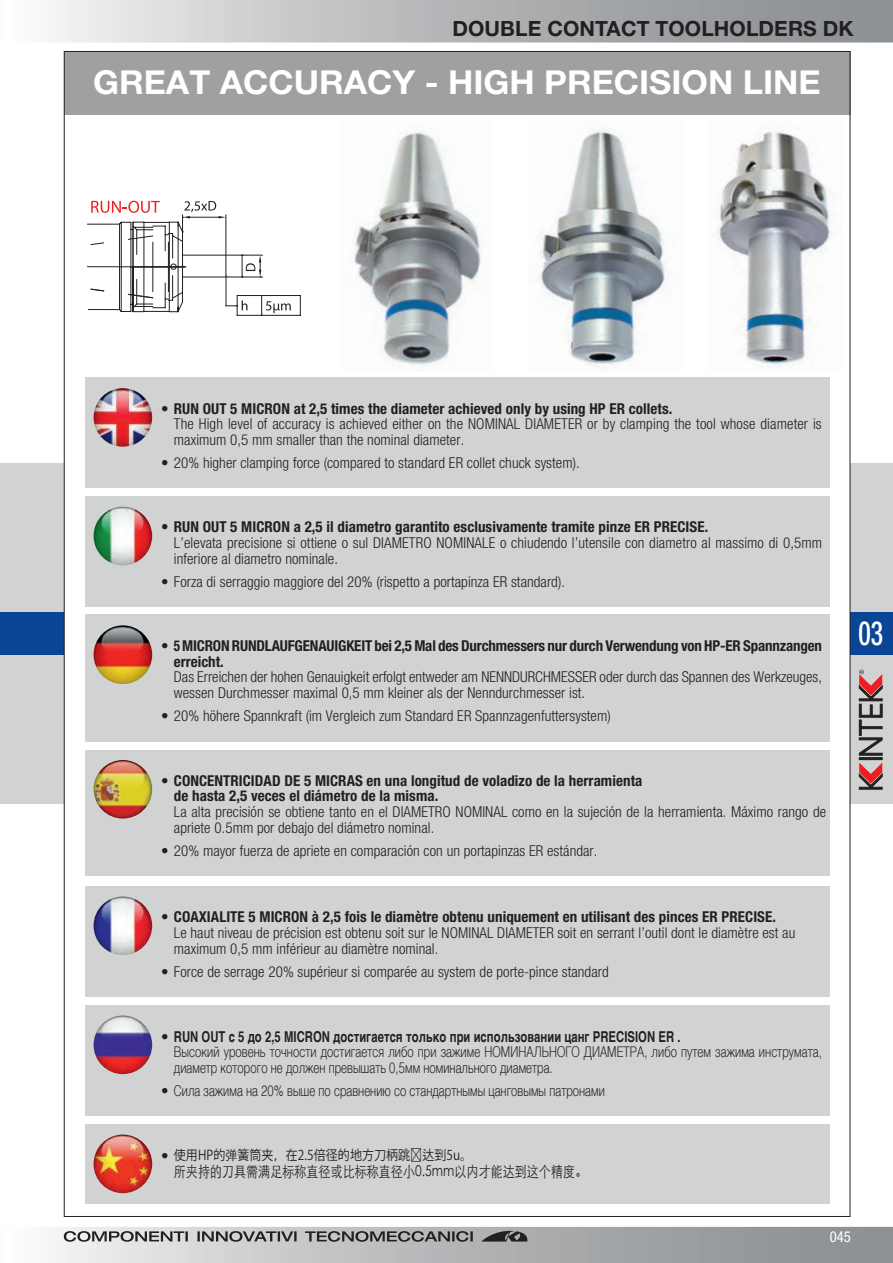
<style>
.page{position:relative;width:893px;height:1263px;background:#fff}
.page>*{position:absolute;margin:0;border:0;box-sizing:border-box;transform-origin:0 0}
.t1{font:500 condensed 33.45px "Helvetica Neue LT Std";color:#fff;scale:.77 1}
.t2{font:700 33px "Helvetica Neue LT Std";color:#fff;scale:1.04 1}
.t3{font:700 21px "Helvetica Neue LT Std";letter-spacing:.005em;color:#231f20}
.t4{font:300 condensed 15px/15.8px "Helvetica Neue LT Std";letter-spacing:.005em;color:#231f20}
.t5{font:300 15px/15.8px "Helvetica";letter-spacing:.005em;color:#231f20;scale:.75 1}
.t6{font:700 condensed 15px/15.8px "Helvetica Neue LT Std";color:#231f20;scale:.88 1}
.t7{font:700 condensed 15px/15.8px "Helvetica Neue LT Std";color:#231f20}
.t8{font:15px "ST Xihei";letter-spacing:.005em;color:#231f20;scale:.8 1}
.t9{font:condensed 15px "Helvetica Neue LT Std";color:#fff}
.t10{font:13.5px "Koz Go Pr 6 N";letter-spacing:.005em;color:#231f20;scale:.89 1}
.s1{font-weight:700}
.s2{font-weight:300}
.s3{font-family:"Helvetica Neue LT Std";font-stretch:condensed}
.s4{font-family:"Helvetica Neue LT Std";font-weight:300;font-stretch:condensed;font-size:15px}
.s5{font-family:"ST Heiti TC";font-weight:300}
</style>
<div class="page">
<div style="left:0;top:463px;width:893px;height:341px;background:#d0d3d1"></div>
<div style="left:0;top:612px;width:893px;height:43px;background:#094594"></div>
<svg style="left:47px;top:0;width:846px;height:43px;background:#b8b9ba"></svg>
<div style="left:859px;top:757px;width:23px;height:3px;background:#231f20;border:1px solid #231f20"></div>
<svg style="left:859px;top:762px;width:23px;height:27px"></svg>
<svg style="left:859px;top:670px;width:23px;height:85px"></svg>
<svg style="left:47px;top:1227px;width:846px;height:36px;background:#abacad"></svg>
<div style="left:64px;top:49px;width:786px;height:1169px;background:#fff"></div>
<div style="left:64px;top:51px;width:786px;height:64px;background:#9fa09f"></div>
<div style="left:85px;top:377px;width:744px;height:110px;background:#d0d3d1"></div>
<img style="left:94px;top:388px;width:58px;height:59px;border-radius:29px">
<div style="left:85px;top:615px;width:744px;height:127px;background:#d0d3d1"></div>
<img style="left:94px;top:625px;width:58px;height:59px;border-radius:29px">
<div style="left:85px;top:750px;width:744px;height:126px;background:#d0d3d1"></div>
<img style="left:94px;top:760px;width:58px;height:58px;border-radius:29px">
<div style="left:85px;top:1005px;width:744px;height:110px;background:#d0d3d1"></div>
<img style="left:94px;top:1015px;width:58px;height:59px;border-radius:29px">
<div style="left:85px;top:886px;width:744px;height:110px;background:#d0d3d1"></div>
<img style="left:94px;top:896px;width:58px;height:59px;border-radius:29px">
<div style="left:85px;top:496px;width:744px;height:110px;background:#d0d3d1"></div>
<img style="left:94px;top:507px;width:58px;height:58px;border-radius:29px">
<div style="left:85px;top:1124px;width:744px;height:79px;background:#d0d3d1"></div>
<img style="left:94px;top:1134px;width:58px;height:59px;border-radius:29px">
<img style="left:352px;top:126px;width:132px;height:240px">
<img style="left:536px;top:124px;width:132px;height:247px">
<img style="left:715px;top:127px;width:121px;height:241px">
<svg style="left:300px;top:295px;width:1px;height:20px"></svg>
<hr style="left:237px;top:295px;width:63px;height:1px;background:#231f20">
<hr style="left:237px;top:315px;width:63px;height:1px;background:#231f20">
<svg style="left:87px;top:201px;width:204px;height:114px"></svg>
<h3 class="t3" style="left:452px;top:16px;width:403px">DOUBLE CONTACT TOOLHOLDERS DK</h3>
<h2 class="t2" style="left:93px;top:62px;width:701px">GREAT ACCURACY - HIGH PRECISION LINE</h2>
<p class="t4" style="left:174px;top:400px;width:649px;text-indent:-13px">• <span class="s1">RUN OUT 5 MICRON at 2,5 times the diameter achieved only by using HP ER collets.<br></span>The High level of accuracy is achieved either on the NOMINAL DIAMETER or by clamping the tool whose diameter is maximum 0,5 mm smaller than the nominal diameter.</p>
<p class="t4" style="left:161px;top:455px;width:420px">• 20% higher clamping force (compared to standard ER collet chuck system).</p>
<p class="t4" style="left:174px;top:519px;width:650px;text-indent:-13px">• <span class="s1">RUN OUT 5 MICRON a 2,5 il diametro garantito esclusivamente tramite pinze ER PRECISE.<br></span>L’elevata precisione si ottiene o sul DIAMETRO NOMINALE o chiudendo l’utensile con diametro al massimo di 0,5mm inferiore al diametro nominale.</p>
<p class="t4" style="left:161px;top:574px;width:405px">• Forza di serraggio maggiore del 20% (rispetto a portapinza ER standard).</p>
<p class="t6" style="left:174px;top:637px;width:738px;text-indent:-13px"><span class="s2">•</span> 5 MICRON RUNDLAUFGENAUIGKEIT bei 2,5 Mal des Durchmessers nur durch Verwendung von HP-ER Spannzangen erreicht.</p>
<p class="t4" style="left:174px;top:669px;width:650px">Das Erreichen der hohen Genauigkeit erfolgt entweder am NENNDURCHMESSER oder durch das Spannen des Werkzeuges, wessen Durchmesser maximal 0,5 mm kleiner als der Nenndurchmesser ist.</p>
<p class="t4" style="left:161px;top:708px;width:451px">• 20% höhere Spannkraft (im Vergleich zum Standard ER Spannzagenfuttersystem)</p>
<p class="t7" style="left:174px;top:772px;width:470px;text-indent:-13px">• CONCENTRICIDAD DE 5 MICRAS en una longitud de voladizo de la herramienta de hasta 2,5 veces el diámetro de la misma.</p>
<p class="t4" style="left:174px;top:804px;width:654px">La alta precisión se obtiene tanto en el DIAMETRO NOMINAL como en la sujeción de la herramienta. Máximo rango de apriete 0.5mm por debajo del diámetro nominal.</p>
<p class="t4" style="left:161px;top:843px;width:438px">• 20% mayor fuerza de apriete en comparación con un portapinzas ER estándar.</p>
<p class="t4" style="left:174px;top:909px;width:623px;text-indent:-13px">• <span class="s1">COAXIALITE 5 MICRON à 2,5 fois le diamètre obtenu uniquement en utilisant des pinces ER PRECISE.<br></span>Le haut niveau de précision est obtenu soit sur le NOMINAL DIAMETER soit en serrant l’outil dont le diamètre est au maximum 0,5 mm inférieur au diamètre nominal.</p>
<p class="t4" style="left:161px;top:963px;width:449px">• Force de serrage 20% supérieur si comparée au system de porte-pince standard</p>
<p class="t5" style="left:174px;top:1027px;width:866px;text-indent:-13px"><span class="s3">•</span> <span class="s1">RUN OUT с 5 до 2,5 MICRON достигается только при использовании цанг PRECISION ER .<br></span>Высокий уровень точности достигается либо при зажиме НОМИНАЛЬНОГО ДИАМЕТРА, либо путем зажима инструмата, диаметр которого не должен превышать 0,5мм номинального диаметра.</p>
<p class="t5" style="left:161px;top:1082px;width:593px"><span class="s3">•</span> Сила зажима на 20% выше по сравнению со стандартнымы цанговымы патронами</p>
<p class="t10" style="left:161px;top:1147px;width:351px"><span class="s4">•</span> 使用HP的<span class="s5">弹</span>簧筒夹，在2.5倍径的地方刀柄跳动达到5u。</p>
<p class="t8" style="left:174px;top:1164px;width:518px">所夹持的刀具需满足标称直径或比标称直径小0.5mm以内才能达到这个精度。</p>
<h1 class="t1" style="left:858px;top:613px;width:34px">03</h1>
<p class="t9" style="left:830px;top:1228px;width:23px">045</p>
</div>
